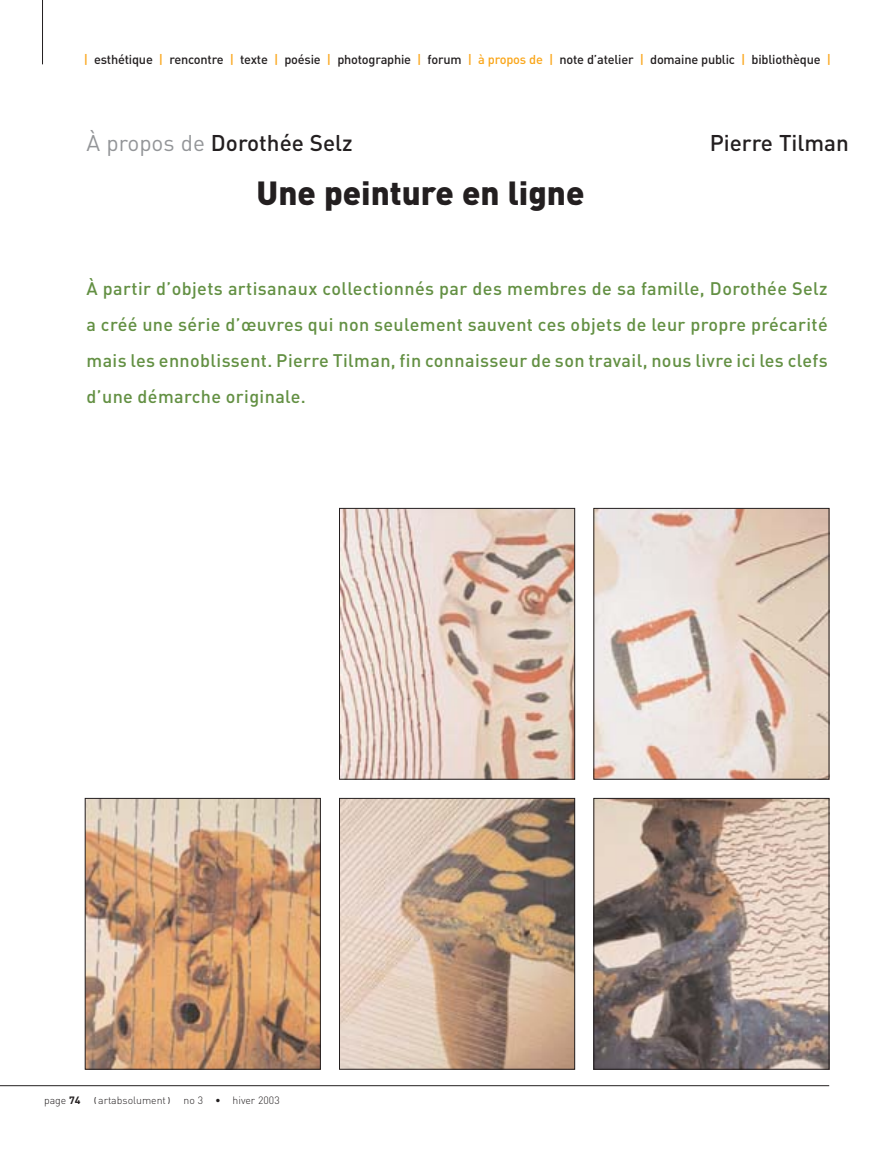
<style>
.page{position:relative;width:893px;height:1149px;background:#fff}
.page>*{position:absolute;margin:0;border:0;box-sizing:border-box;transform-origin:0 0}
.t1{font:900 33px "DIN";color:#231f20}
.t2{font:500 22.5px "DIN";color:#231f20}
.t3{font:500 18px/36px "DIN";letter-spacing:.02em;color:#639043;text-align:justify}
.t4{font:500 12.75px "DIN";letter-spacing:-.015em;color:#231f20}
.t5{font:300 10.5px "DIN";color:#231f20}
.s1{color:#faa61a}
.s2{font-weight:400;color:#939598}
.s3{font-weight:700}
.s4{font-family:"Isonorm 3098 Monospaced";font-weight:400}
</style>
<div class="page">
<hr style="left:42px;top:1px;width:1px;height:63px;background:#231f20">
<hr style="left:0;top:1085px;width:829px;height:1px;background:#231f20">
<img style="left:87px;top:800px;width:231px;height:266px">
<div style="left:85px;top:798px;width:235px;height:270px;border:1px solid #231f20"></div>
<img style="left:596px;top:800px;width:231px;height:266px">
<div style="left:594px;top:798px;width:235px;height:270px;border:1px solid #231f20"></div>
<img style="left:596px;top:510px;width:231px;height:267px">
<img style="left:341px;top:800px;width:232px;height:266px">
<div style="left:339px;top:798px;width:236px;height:270px;border:1px solid #231f20"></div>
<img style="left:341px;top:510px;width:232px;height:267px">
<div style="left:339px;top:508px;width:236px;height:271px;border:1px solid #231f20"></div>
<p class="t4" style="left:84px;top:55px;width:749px"><span class="s1">|</span> esthétique <span class="s1">|</span> rencontre <span class="s1">|</span> texte <span class="s1">|</span> poésie <span class="s1">|</span> photographie <span class="s1">|</span> forum <span class="s1">| à propos de |</span> note d’atelier <span class="s1">|</span> domaine public <span class="s1">|</span> bibliothèque <span class="s1">|</span></p>
<p class="t2" style="left:87px;top:135px;width:268px"><span class="s2">À propos de</span> Dorothée Selz</p>
<p class="t2" style="left:710px;top:135px;width:141px">Pierre Tilman</p>
<h1 class="t1" style="left:257px;top:182px;width:329px">Une peinture en ligne</h1>
<p class="t3" style="left:87px;top:273px;width:743px">À partir d’objets artisanaux collectionnés par des membres de sa famille, Dorothée Selz a créé une série d’œuvres qui non seulement sauvent ces objets de leur propre précarité mais les ennoblissent. Pierre Tilman, fin connaisseur de son travail, nous livre ici les clefs d’une démarche originale.</p>
<p class="t5" style="left:44px;top:1096px;width:237px">page <span class="s3">74</span> <span class="s4">(</span>artabsolument<span class="s4">)</span> no 3 • hiver 2003</p>
</div>
